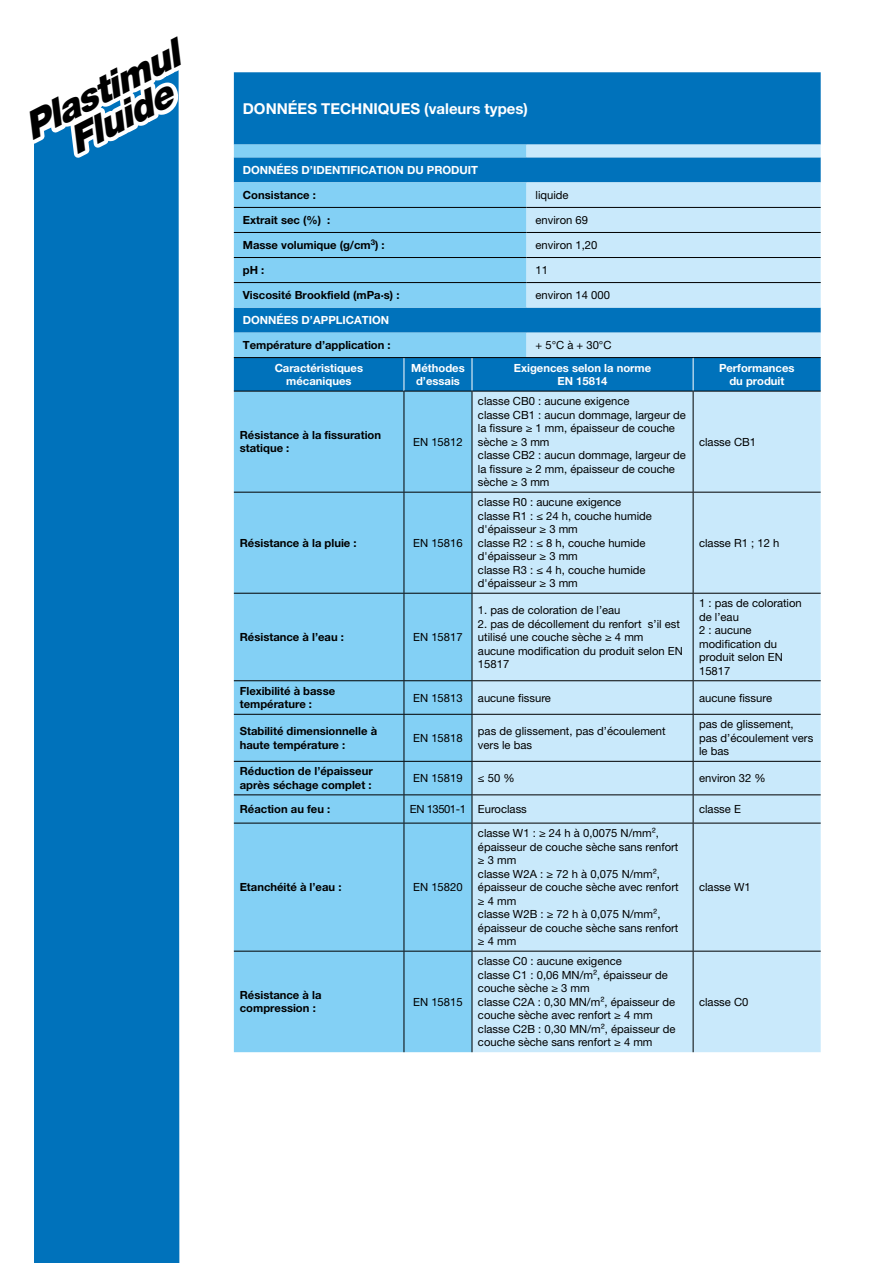
<style>
.page{position:relative;width:893px;height:1263px;background:#fff}
.page>*{position:absolute;margin:0;border:0;box-sizing:border-box;transform-origin:0 0}
.t1{font:italic 900 37.65px/32.7px "Helvetica Neue LTW1 G";color:#000;text-align:center}
.t2{font:700 15px "Helvetica Neue LTW1 G";color:#fff}
.t3{font:11.25px/13.5px "Helvetica Neue LTW1 G";color:#000}
.t4{font:700 11.25px/13.5px "Helvetica Neue LTW1 G";color:#000}
.t5{font:700 11.25px/13.5px "Helvetica Neue LTW1 G";color:#fff;text-align:center}
</style>
<div class="page">
<div style="left:234px;top:72px;width:587px;height:73px;background:#0072bb"></div>
<svg style="left:234px;top:145px;width:292px;height:212px;background:#64b9e7"></svg>
<svg style="left:526px;top:145px;width:295px;height:212px;background:#99cceb"></svg>
<hr style="left:234px;top:207px;width:292px;height:1px;background:#000">
<hr style="left:526px;top:207px;width:295px;height:1px;background:#000">
<hr style="left:234px;top:232px;width:292px;height:1px;background:#000">
<hr style="left:526px;top:232px;width:295px;height:1px;background:#000">
<hr style="left:234px;top:257px;width:292px;height:1px;background:#000">
<hr style="left:526px;top:257px;width:295px;height:1px;background:#000">
<hr style="left:234px;top:282px;width:292px;height:1px;background:#000">
<hr style="left:526px;top:282px;width:295px;height:1px;background:#000">
<svg style="left:234px;top:358px;width:587px;height:694px;background:#a1d5f1"></svg>
<hr style="left:472px;top:823px;width:1px;height:128px;background:#000">
<hr style="left:472px;top:951px;width:1px;height:101px;background:#000">
<hr style="left:234px;top:357px;width:170px;height:1px;background:#000">
<hr style="left:404px;top:357px;width:68px;height:1px;background:#000">
<hr style="left:472px;top:357px;width:221px;height:1px;background:#000">
<hr style="left:693px;top:357px;width:128px;height:1px;background:#000">
<div style="left:34px;top:231px;width:145px;height:1032px;background:#0072bb"></div>
<svg style="left:34px;top:70px;width:145px;height:161px"></svg>
<h1 class="t1" style="left:18px;top:114px;width:172px;rotate:-27deg">Plastimul<br>Fluide</h1>
<h2 class="t2" style="left:243px;top:99px;width:287px">DONNÉES TECHNIQUES (valeurs types)</h2>
<p class="t5" style="left:243px;top:163px;width:237px">DONNÉES D’IDENTIFICATION DU PRODUIT</p>
<p class="t4" style="left:243px;top:188px;width:75px">Consistance :</p>
<p class="t3" style="left:535px;top:188px;width:35px">liquide</p>
<p class="t4" style="left:243px;top:213px;width:89px">Extrait sec (%) :</p>
<p class="t3" style="left:535px;top:213px;width:54px">environ 69</p>
<p class="t4" style="left:243px;top:238px;width:143px">Masse volumique (g/cm<sup>3</sup>) :</p>
<p class="t3" style="left:535px;top:238px;width:63px">environ 1,20</p>
<p class="t4" style="left:243px;top:263px;width:23px">pH :</p>
<p class="t3" style="left:535px;top:263px;width:14px">11</p>
<p class="t4" style="left:243px;top:288px;width:158px">Viscosité Brookfield (mPa.s) :</p>
<p class="t3" style="left:535px;top:288px;width:76px">environ 14 000</p>
<p class="t5" style="left:243px;top:313px;width:148px">DONNÉES D’APPLICATION</p>
<p class="t4" style="left:243px;top:338px;width:149px">Température d’application :</p>
<p class="t3" style="left:535px;top:338px;width:78px">+ 5°C à + 30°C</p>
<p class="t5" style="left:275px;top:361px;width:90px">Caractéristiques mécaniques</p>
<p class="t5" style="left:411px;top:361px;width:55px">Méthodes d’essais</p>
<p class="t5" style="left:514px;top:361px;width:139px">Exigences selon la norme<br>EN 15814</p>
<p class="t5" style="left:719px;top:361px;width:77px">Performances du produit</p>
<p class="t4" style="left:240px;top:428px;width:143px">Résistance à la fissuration statique :</p>
<p class="t3" style="left:413px;top:435px;width:51px">EN 15812</p>
<p class="t4" style="left:240px;top:536px;width:118px">Résistance à la pluie :</p>
<p class="t3" style="left:413px;top:536px;width:51px">EN 15816</p>
<p class="t4" style="left:240px;top:630px;width:106px">Résistance à l’eau :</p>
<p class="t3" style="left:413px;top:630px;width:51px">EN 15817</p>
<p class="t3" style="left:478px;top:394px;width:209px">classe CB0 : aucune exigence<br>classe CB1 : aucun dommage, largeur de la fissure ≥ 1 mm, épaisseur de couche sèche ≥ 3 mm<br>classe CB2 : aucun dommage, largeur de la fissure ≥ 2 mm, épaisseur de couche sèche ≥ 3 mm</p>
<p class="t3" style="left:478px;top:495px;width:175px">classe R0 : aucune exigence classe R1 : ≤ 24 h, couche humide d'épaisseur ≥ 3 mm<br>classe R2 : ≤ 8 h, couche humide d'épaisseur ≥ 3 mm<br>classe R3 : ≤ 4 h, couche humide d'épaisseur ≥ 3 mm</p>
<p class="t3" style="left:478px;top:603px;width:144px">1. pas de coloration de l’eau</p>
<p class="t3" style="left:478px;top:617px;width:206px">2. pas de décollement du renfort s’il est utilisé une couche sèche ≥ 4 mm aucune modification du produit selon EN<br>15817</p>
<p class="t3" style="left:699px;top:435px;width:59px">classe CB1</p>
<p class="t3" style="left:699px;top:536px;width:82px">classe R1 ; 12 h</p>
<p class="t3" style="left:699px;top:596px;width:104px">1 : pas de coloration de l’eau<br>2 : aucune modification du produit selon EN<br>15817</p>
<p class="t4" style="left:240px;top:684px;width:97px">Flexibilité à basse température :</p>
<p class="t3" style="left:413px;top:691px;width:51px">EN 15813</p>
<p class="t3" style="left:478px;top:691px;width:74px">aucune fissure</p>
<p class="t3" style="left:699px;top:691px;width:74px">aucune fissure</p>
<p class="t4" style="left:240px;top:724px;width:139px">Stabilité dimensionnelle à haute température :</p>
<p class="t3" style="left:413px;top:731px;width:51px">EN 15818</p>
<p class="t3" style="left:478px;top:724px;width:189px">pas de glissement, pas d’écoulement vers le bas</p>
<p class="t3" style="left:699px;top:717px;width:116px">pas de glissement, pas d’écoulement vers le bas</p>
<p class="t4" style="left:240px;top:764px;width:134px">Réduction de l’épaisseur après séchage complet :</p>
<p class="t3" style="left:413px;top:771px;width:51px">EN 15819</p>
<p class="t3" style="left:478px;top:771px;width:38px">≤ 50 %</p>
<p class="t3" style="left:699px;top:771px;width:68px">environ 32 %</p>
<p class="t4" style="left:240px;top:802px;width:92px">Réaction au feu :</p>
<p class="t3" style="left:410px;top:802px;width:118px">EN 13501-1 Euroclass</p>
<p class="t3" style="left:699px;top:802px;width:43px">classe E</p>
<p class="t4" style="left:240px;top:880px;width:103px">Etanchéité à l’eau :</p>
<p class="t3" style="left:413px;top:880px;width:51px">EN 15820</p>
<p class="t4" style="left:240px;top:988px;width:83px">Résistance à la compression :</p>
<p class="t3" style="left:413px;top:995px;width:51px">EN 15815</p>
<p class="t3" style="left:478px;top:826px;width:202px">classe W1 : ≥ 24 h à 0,0075 N/mm², épaisseur de couche sèche sans renfort ≥ 3 mm<br>classe W2A : ≥ 72 h à 0,075 N/mm², épaisseur de couche sèche avec renfort ≥ 4 mm<br>classe W2B : ≥ 72 h à 0,075 N/mm², épaisseur de couche sèche sans renfort ≥ 4 mm</p>
<p class="t3" style="left:478px;top:954px;width:199px">classe C0 : aucune exigence<br>classe C1 : 0,06 MN/m², épaisseur de couche sèche ≥ 3 mm<br>classe C2A : 0,30 MN/m², épaisseur de couche sèche avec renfort ≥ 4 mm classe C2B : 0,30 MN/m², épaisseur de couche sèche sans renfort ≥ 4 mm</p>
<p class="t3" style="left:699px;top:880px;width:53px">classe W1</p>
<p class="t3" style="left:699px;top:995px;width:51px">classe C0</p>
</div>
